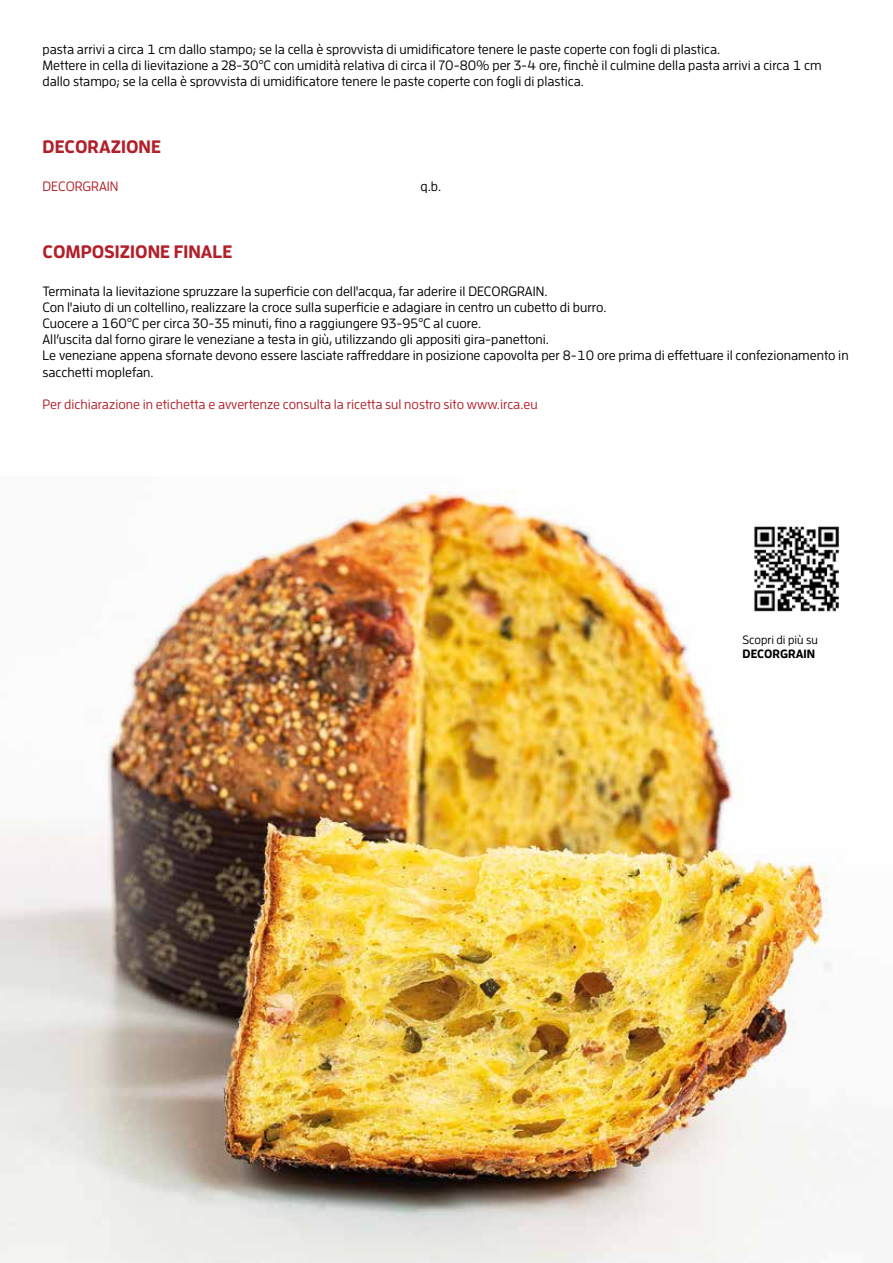
<style>
.page{position:relative;width:893px;height:1263px;background:#fff}
.page>*{position:absolute;margin:0;border:0;box-sizing:border-box;transform-origin:0 0}
.t1{font:700 18px "Enzo Pro";color:#b21f29}
.t2{font:500 13.5px/16.2px "Enzo Pro";color:#000}
.t3{font:500 13.5px "Enzo Pro";color:#b21f29}
.t4{font:500 12px "Enzo Pro";color:#000}
.t5{font:700 12px "Enzo Pro";color:#000}
</style>
<div class="page">
<img style="left:0;top:491px;width:831px;height:772px">
<img style="left:742px;top:514px;width:97px;height:108px">
<p class="t2" style="left:43px;top:41px;width:781px">pasta arrivi a circa 1 cm dallo stampo; se la cella è sprovvista di umidificatore tenere le paste coperte con fogli di plastica.<br>Mettere in cella di lievitazione a 28-30°C con umidità relativa di circa il 70-80% per 3-4 ore, finchè il culmine della pasta arrivi a circa 1 cm dallo stampo; se la cella è sprovvista di umidificatore tenere le paste coperte con fogli di plastica.</p>
<h1 class="t1" style="left:43px;top:135px;width:120px">DECORAZIONE</h1>
<p class="t3" style="left:43px;top:178px;width:78px">DECORGRAIN</p>
<p class="t2" style="left:421px;top:178px;width:22px">q.b.</p>
<h1 class="t1" style="left:43px;top:240px;width:192px">COMPOSIZIONE FINALE</h1>
<p class="t2" style="left:43px;top:282px;width:807px">Terminata la lievitazione spruzzare la superficie con dell'acqua, far aderire il DECORGRAIN.<br>Con l'aiuto di un coltellino, realizzare la croce sulla superficie e adagiare in centro un cubetto di burro.<br>Cuocere a 160°C per circa 30-35 minuti, fino a raggiungere 93-95°C al cuore.<br>All’uscita dal forno girare le veneziane a testa in giù, utilizzando gli appositi gira-panettoni.<br>Le veneziane appena sfornate devono essere lasciate raffreddare in posizione capovolta per 8-10 ore prima di effettuare il confezionamento in sacchetti moplefan.</p>
<p class="t3" style="left:43px;top:396px;width:497px">Per dichiarazione in etichetta e avvertenze consulta la ricetta sul nostro sito www.irca.eu</p>
<p class="t4" style="left:742px;top:632px;width:77px">Scopri di più su</p>
<p class="t5" style="left:742px;top:646px;width:74px">DECORGRAIN</p>
</div>
